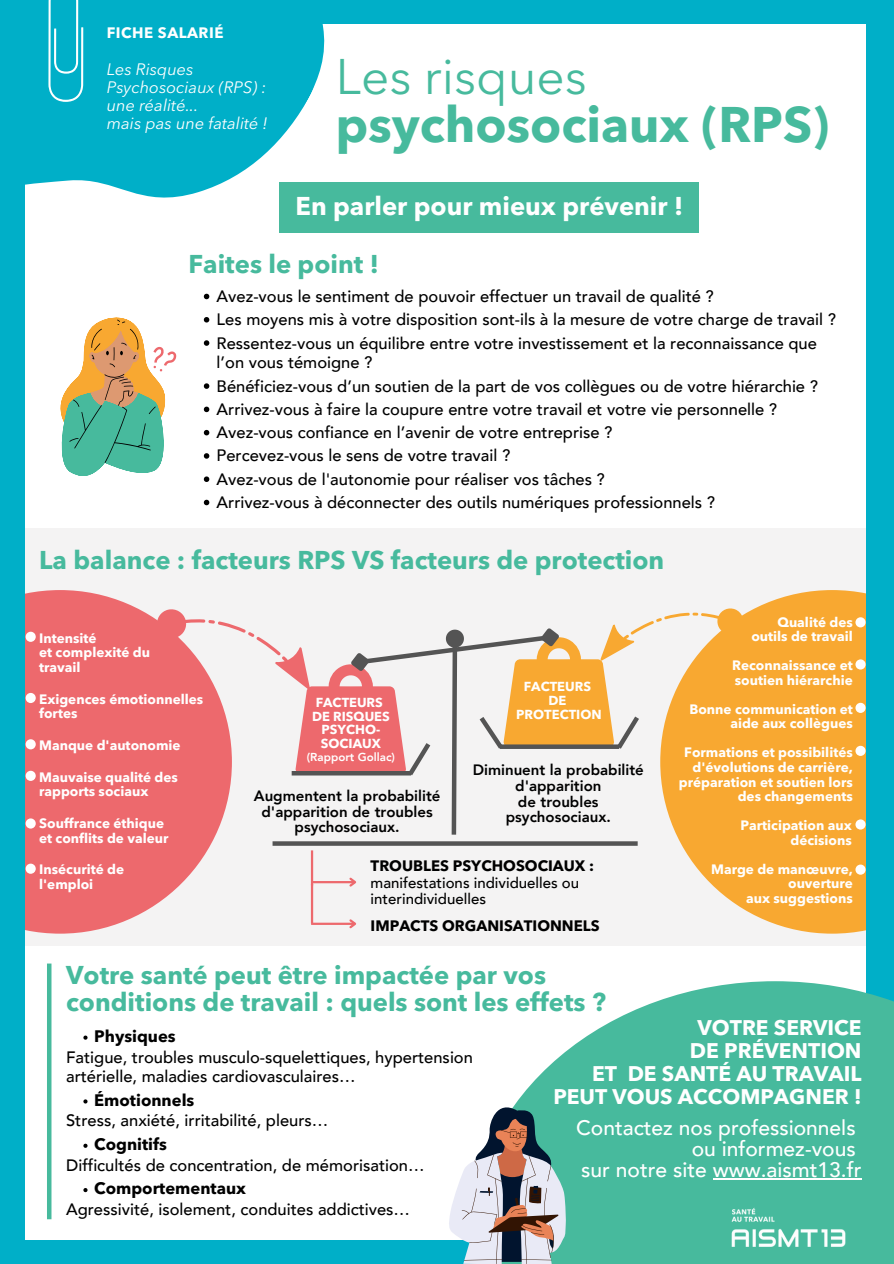
<style>
.page{position:relative;width:894px;height:1264px;background:#fff}
.page>*{position:absolute;margin:0;border:0;box-sizing:border-box;transform-origin:0 0}
.t1{font:700 49.5px "Avenir Next LT Pro";color:#47ba9d}
.t2{font:49.5px "Avenir Next LT Pro";color:#47ba9d}
.t3{font:700 25.5px/27px "Avenir Next LT Pro";color:#47ba9d}
.t4{font:700 25.5px "Avenir Next LT Pro";color:#fff}
.t5{font:500 21px/20.7px "Avenir";color:#fff;text-align:right}
.t6{font:700 21px/23.1px "Avenir Next LT Pro";color:#fff;text-align:right}
.t7{font:500 16.5px/23.2px "Avenir";color:#000}
.t8{font:italic 16.5px/18px "Avenir Next LT Pro";color:#fff}
.t9{font:700 16.5px "Avenir Next LT Pro";color:#000}
.t10{font:800 15px/15.8px "Avenir";color:#000;text-align:center}
.t11{font:500 15px/15.8px "Avenir";color:#000}
.t12{font:700 15px "Avenir Next LT Pro";color:#000}
.t13{font:700 15px "Avenir Next LT Pro";letter-spacing:.03em;color:#fff}
.t14{font:700 13.5px/14.7px "Avenir Next LT Pro";color:#fff}
.t15{font:700 13.05px/14.1px "Avenir Next LT Pro";color:#fff;text-align:center}
.t16{font:700 12.9px/13.5px "Avenir Next LT Pro";color:#fff;text-align:center}
.t17{font:800 11.55px "Avenir";color:#fff}
</style>
<div class="page">
<div style="left:0;top:0;width:893px;height:1263px;background:#00afc8"></div>
<div style="left:26px;top:24px;width:840px;height:1215px;background:#fff"></div>
<div style="left:26px;top:527px;width:840px;height:418px;background:#f4f3f3"></div>
<div style="left:279px;top:182px;width:419px;height:51px;background:#47ba9d"></div>
<svg style="left:25px;top:24px;width:300px;height:423px"></svg>
<svg style="left:520px;top:981px;width:373px;height:282px;background:#59c0a7"></svg>
<svg style="left:448px;top:1098px;width:118px;height:165px"></svg>
<svg style="left:47px;top:0;width:270px;height:188px"></svg>
<img style="left:730px;top:1206px;width:116px;height:41px">
<svg style="left:51px;top:316px;width:125px;height:160px"></svg>
<svg style="left:272px;top:841px;width:365px;height:4px"></svg>
<hr style="left:311px;top:850px;width:2px;height:35px;background:#ed696d">
<hr style="left:311px;top:881px;width:44px;height:2px;background:#ed696d">
<svg style="left:347px;top:877px;width:9px;height:10px"></svg>
<hr style="left:311px;top:884px;width:2px;height:39px;background:#ed696d">
<hr style="left:311px;top:922px;width:44px;height:2px;background:#ed696d">
<svg style="left:347px;top:919px;width:10px;height:10px"></svg>
<svg style="left:25px;top:590px;width:189px;height:343px;fill:#ed696d"></svg>
<svg style="left:678px;top:590px;width:188px;height:343px;background:#f7af45"></svg>
<svg style="left:204px;top:294px;width:5px;height:5px"></svg>
<svg style="left:204px;top:317px;width:5px;height:5px"></svg>
<svg style="left:204px;top:340px;width:5px;height:6px"></svg>
<svg style="left:204px;top:383px;width:5px;height:6px"></svg>
<svg style="left:204px;top:406px;width:5px;height:6px"></svg>
<svg style="left:204px;top:430px;width:5px;height:5px"></svg>
<svg style="left:204px;top:453px;width:5px;height:5px"></svg>
<svg style="left:204px;top:476px;width:5px;height:6px"></svg>
<svg style="left:204px;top:500px;width:5px;height:5px"></svg>
<svg style="left:83px;top:1035px;width:4px;height:4px"></svg>
<svg style="left:83px;top:1099px;width:4px;height:4px"></svg>
<svg style="left:83px;top:1143px;width:4px;height:4px"></svg>
<svg style="left:83px;top:1188px;width:4px;height:4px"></svg>
<hr style="left:47px;top:963px;width:4px;height:256px;background:#47ba9d">
<hr style="left:712px;top:1177px;width:149px;height:2px;background:#fff">
<svg style="left:26px;top:590px;width:722px;height:249px"></svg>
<svg style="left:26px;top:863px;width:10px;height:10px"></svg>
<svg style="left:855px;top:617px;width:10px;height:10px"></svg>
<svg style="left:855px;top:659px;width:10px;height:10px"></svg>
<svg style="left:855px;top:702px;width:10px;height:11px"></svg>
<svg style="left:855px;top:745px;width:10px;height:11px"></svg>
<svg style="left:855px;top:819px;width:10px;height:10px"></svg>
<svg style="left:855px;top:864px;width:10px;height:10px"></svg>
<p class="t13" style="left:107px;top:26px;width:118px">FICHE SALARIÉ</p>
<p class="t8" style="left:107px;top:61px;width:162px">Les Risques<br>Psychosociaux (RPS) : une réalité...<br>mais pas une fatalité !</p>
<h1 class="t2" style="left:336px;top:57px;width:252px">Les risques</h1>
<h1 class="t1" style="left:336px;top:105px;width:494px">psychosociaux (RPS)</h1>
<h2 class="t4" style="left:295px;top:196px;width:389px">En parler pour mieux prévenir !</h2>
<h2 class="t3" style="left:188px;top:253px;width:192px">Faites le point !</h2>
<p class="t7" style="left:216px;top:285px;width:620px">Avez-vous le sentiment de pouvoir effectuer un travail de qualité ?<br>Les moyens mis à votre disposition sont-ils à la mesure de votre charge de travail ?<br>Ressentez-vous un équilibre entre votre investissement et la reconnaissance que</p>
<p class="t7" style="left:216px;top:351px;width:602px">l’on vous témoigne ?<br>Bénéficiez-vous d’un soutien de la part de vos collègues ou de votre hiérarchie ?<br>Arrivez-vous à faire la coupure entre votre travail et votre vie personnelle ?<br>Avez-vous confiance en l’avenir de votre entreprise ?<br>Percevez-vous le sens de votre travail ?<br>Avez-vous de l'autonomie pour réaliser vos tâches ?<br>Arrivez-vous à déconnecter des outils numériques professionnels ?</p>
<h2 class="t3" style="left:39px;top:549px;width:626px">La balance : facteurs RPS VS facteurs de protection</h2>
<p class="t14" style="left:39px;top:632px;width:112px">Intensité<br>et complexité du travail</p>
<p class="t14" style="left:39px;top:693px;width:165px">Exigences émotionnelles fortes</p>
<p class="t14" style="left:39px;top:739px;width:143px">Manque d'autonomie</p>
<p class="t14" style="left:39px;top:771px;width:140px">Mauvaise qualité des rapports sociaux</p>
<p class="t14" style="left:39px;top:817px;width:131px">Souffrance éthique et conflits de valeur</p>
<p class="t14" style="left:39px;top:863px;width:86px">Insécurité de l'emploi</p>
<p class="t15" style="left:516px;top:681px;width:87px">FACTEURS<br>DE<br>PROTECTION</p>
<p class="t16" style="left:312px;top:697px;width:79px">FACTEURS<br>DE RISQUES<br>PSYCHO-<br>SOCIAUX</p>
<p class="t17" style="left:307px;top:749px;width:90px">(Rapport Gollac)</p>
<p class="t10" style="left:472px;top:762px;width:172px">Diminuent la probabilité d'apparition<br>de troubles psychosociaux.</p>
<p class="t10" style="left:254px;top:788px;width:188px">Augmentent la probabilité d'apparition de troubles psychosociaux.</p>
<p class="t12" style="left:370px;top:859px;width:225px">TROUBLES PSYCHOSOCIAUX :</p>
<p class="t11" style="left:370px;top:875px;width:210px">manifestations individuelles ou interindividuelles</p>
<p class="t12" style="left:370px;top:919px;width:230px">IMPACTS ORGANISATIONNELS</p>
<p class="t14" style="left:751px;top:615px;width:103px;text-align:right">Qualité des outils de travail</p>
<p class="t14" style="left:731px;top:659px;width:122px">Reconnaissance et soutien hiérarchie</p>
<p class="t14" style="left:689px;top:703px;width:165px;text-align:right">Bonne communication et aide aux collègues</p>
<p class="t14" style="left:678px;top:746px;width:175px;text-align:right">Formations et possibilités d'évolutions de carrière, préparation et soutien lors des changements</p>
<p class="t14" style="left:740px;top:819px;width:113px;text-align:right">Participation aux décisions</p>
<p class="t14" style="left:711px;top:863px;width:143px;text-align:right">Marge de manœuvre, ouverture<br>aux suggestions</p>
<h2 class="t3" style="left:66px;top:963px;width:541px">Votre santé peut être impactée par vos conditions de travail : quels sont les effets ?</h2>
<p class="t6" style="left:553px;top:1017px;width:309px">VOTRE SERVICE<br>DE PRÉVENTION<br>ET DE SANTÉ AU TRAVAIL<br>PEUT VOUS ACCOMPAGNER !</p>
<p class="t5" style="left:576px;top:1118px;width:287px">Contactez nos professionnels ou informez-vous<br>sur notre site www.aismt13.fr</p>
<p class="t9" style="left:94px;top:1029px;width:83px">Physiques</p>
<p class="t7" style="left:66px;top:1047px;width:408px;line-height:19.5px">Fatigue, troubles musculo-squelettiques, hypertension artérielle, maladies cardiovasculaires…</p>
<p class="t7" style="left:66px;top:1109px;width:264px">Stress, anxiété, irritabilité, pleurs…</p>
<p class="t7" style="left:66px;top:1153px;width:360px">Difficultés de concentration, de mémorisation…</p>
<p class="t7" style="left:66px;top:1198px;width:345px">Agressivité, isolement, conduites addictives…</p>
<p class="t9" style="left:94px;top:1093px;width:102px">Émotionnels</p>
<p class="t9" style="left:94px;top:1137px;width:74px">Cognitifs</p>
<p class="t9" style="left:94px;top:1181px;width:153px">Comportementaux</p>
</div>
